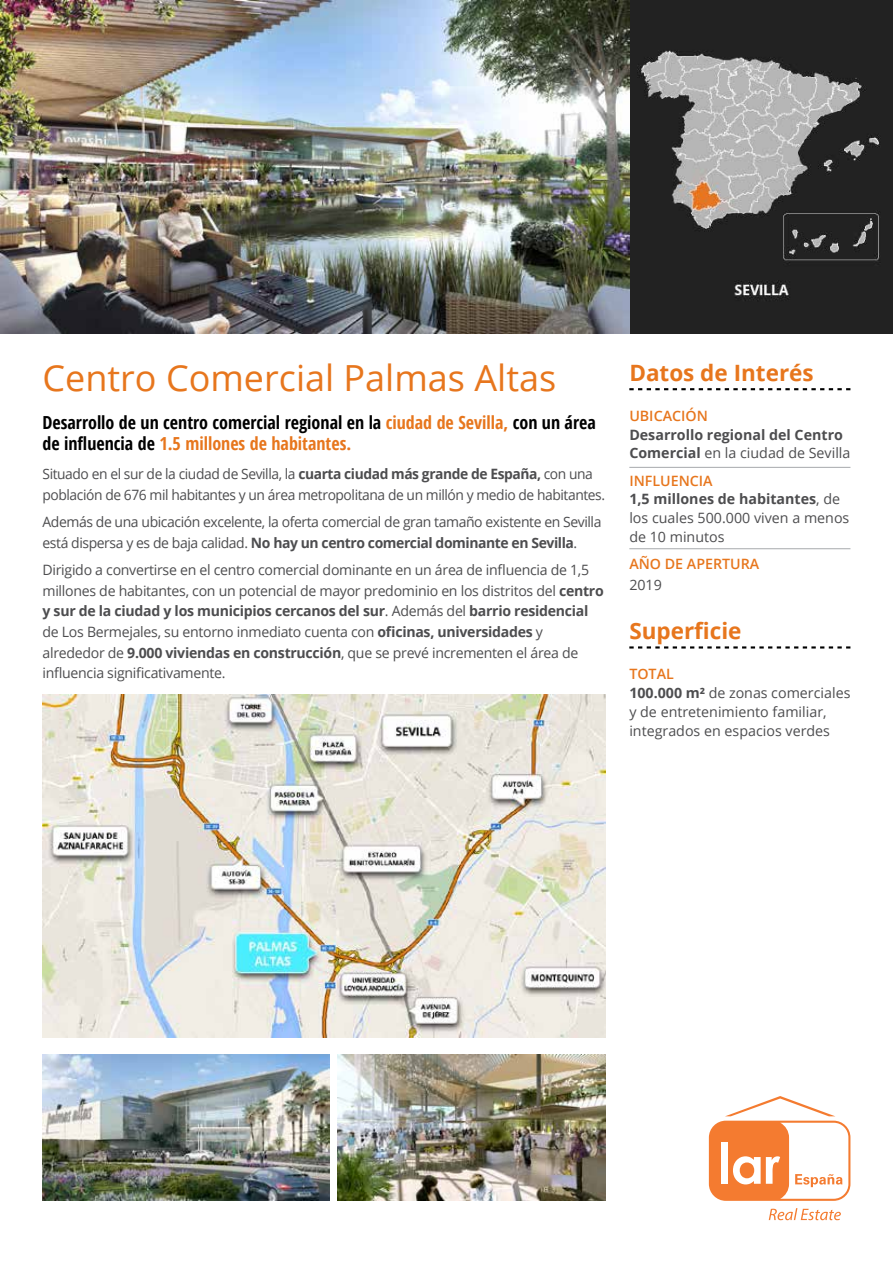
<style>
.page{position:relative;width:893px;height:1263px;background:#fff}
.page>*{position:absolute;margin:0;border:0;box-sizing:border-box;transform-origin:0 0}
.t1{font:36px "Open Sans";color:#e7761d}
.t2{font:700 22.5px "Open Sans";color:#e7761d}
.t3{font:700 condensed 18px/21px "Open Sans";color:#000}
.t4{font:14.25px/20.7px "Open Sans";letter-spacing:-.02em;color:#4d4d4f}
.t5{font:14.25px/18.8px "Open Sans";color:#4d4d4f}
.t6{font:700 14.25px/18.8px "Open Sans";color:#4d4d4f}
.t7{font:600 14.25px "Open Sans";color:#e7761d}
.s1{color:#e7761d}
.s2{font-weight:700}
.s3{font-weight:400}
.s4{font-weight:600;color:#e7761d}
</style>
<div class="page">
<svg style="left:769px;top:1208px;width:72px;height:12px"></svg>
<svg style="left:709px;top:1096px;width:141px;height:105px"></svg>
<hr style="left:629px;top:467px;width:221px;height:1px;background:#a7a9ac">
<hr style="left:629px;top:548px;width:221px;height:1px;background:#a7a9ac">
<svg style="left:629px;top:646px;width:221px;height:2px"></svg>
<svg style="left:629px;top:388px;width:221px;height:2px"></svg>
<img style="left:43px;top:695px;width:563px;height:343px">
<div style="left:629px;top:0;width:264px;height:334px;background:#222"></div>
<img style="left:637px;top:50px;width:243px;height:249px">
<img style="left:0;top:0;width:629px;height:334px">
<img style="left:43px;top:1054px;width:287px;height:146px">
<img style="left:338px;top:1054px;width:268px;height:146px">
<h1 class="t1" style="left:43px;top:353px;width:515px">Centro Comercial Palmas Altas</h1>
<p class="t3" style="left:43px;top:412px;width:555px">Desarrollo de un centro comercial regional en la <span class="s1">ciudad de Sevilla,</span> con un área de influencia de <span class="s1">1.5 millones de habitantes.</span></p>
<p class="t4" style="left:43px;top:463px;width:564px">Situado en el sur de la ciudad de Sevilla, la <span class="s2">cuarta ciudad más grande de España,</span> con una población de 676 mil habitantes y un área metropolitana de un millón y medio de habitantes.</p>
<p class="t4" style="left:43px;top:511px;width:560px">Además de una ubicación excelente, la oferta comercial de gran tamaño existente en Sevilla está dispersa y es de baja calidad. <span class="s2">No hay un centro comercial dominante en Sevilla</span>.</p>
<p class="t4" style="left:43px;top:559px;width:563px">Dirigido a convertirse en el centro comercial dominante en un área de influencia de 1,5 millones de habitantes, con un potencial de mayor predominio en los distritos del <span class="s2">centro y sur de la ciudad y los municipios cercanos del sur</span>. Además del <span class="s2">barrio residencial </span>de Los Bermejales, su entorno inmediato cuenta con <span class="s2">oficinas, universidades</span> y alrededor de <span class="s2">9.000 viviendas en construcción</span>, que se prevé incrementen el área de influencia significativamente.</p>
<h2 class="t2" style="left:629px;top:357px;width:186px">Datos de Interés</h2>
<p class="t7" style="left:629px;top:406px;width:80px">UBICACIÓN</p>
<p class="t6" style="left:629px;top:425px;width:223px">Desarrollo regional del Centro<br>Comercial <span class="s3">en la ciudad de Sevilla</span></p>
<p class="t5" style="left:629px;top:471px;width:222px"><span class="s4">INFLUENCIA<br></span><span class="s2">1,5 millones de habitantes</span>, de los cuales 500.000 viven a menos de 10 minutos</p>
<p class="t7" style="left:629px;top:554px;width:132px">AÑO DE APERTURA</p>
<p class="t4" style="left:629px;top:574px;width:34px">2019</p>
<h2 class="t2" style="left:629px;top:615px;width:114px">Superficie</h2>
<p class="t5" style="left:629px;top:664px;width:223px"><span class="s4">TOTAL<br></span><span class="s2">100.000 m²</span> de zonas comerciales y de entretenimiento familiar, integrados en espacios verdes</p>
</div>
